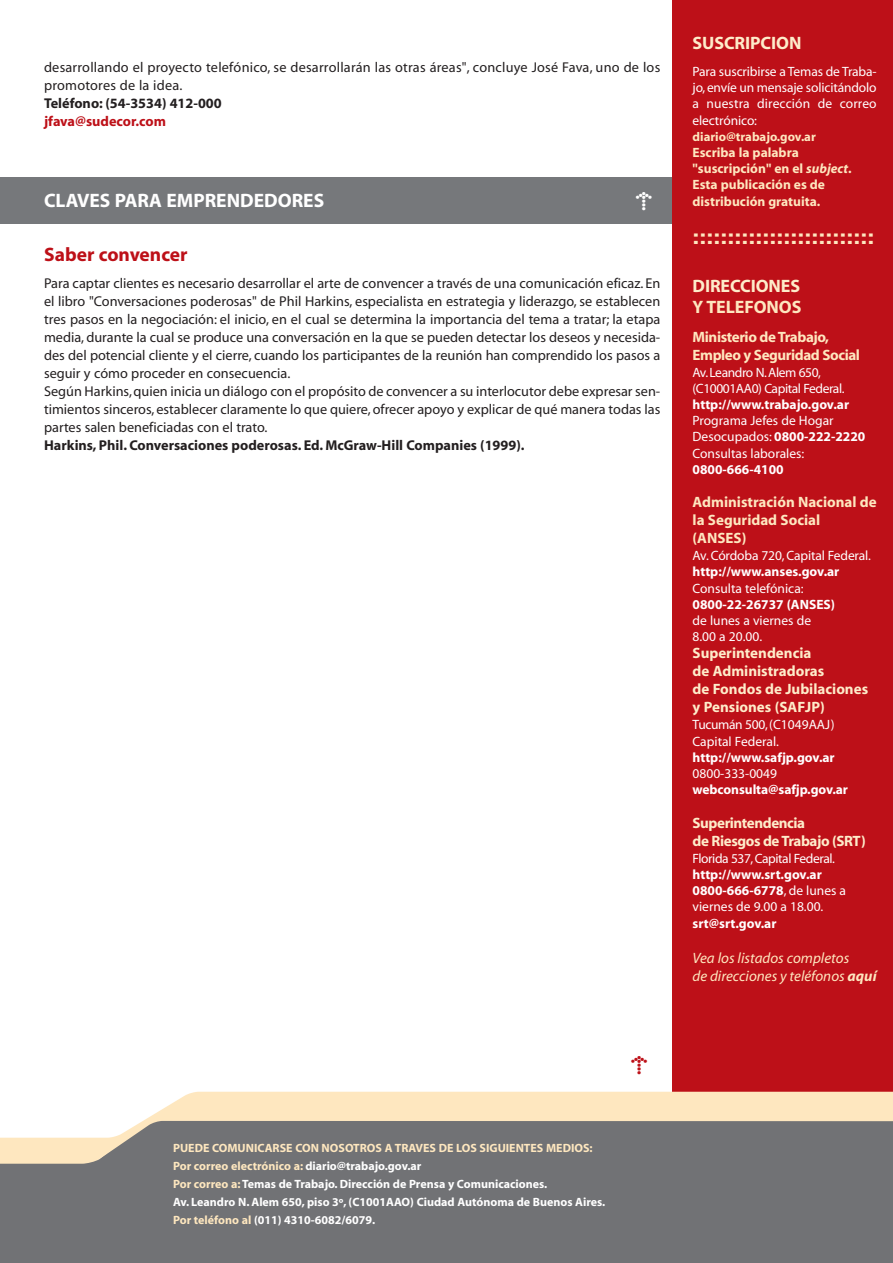
<style>
.page{position:relative;width:893px;height:1263px;background:#fff}
.page>*{position:absolute;margin:0;border:0;box-sizing:border-box;transform-origin:0 0}
.t1{font:900 21px "Univers";color:#fee7bf}
.t2{font:700 19.5px "Myriad";color:#fff}
.t3{font:700 19.5px "Myriad";color:#bd1018}
.t4{font:700 18px "Myriad";letter-spacing:-.005em;color:#feecca}
.t5{font:700 18px "Myriad";letter-spacing:-.005em;color:#fee7bf}
.t6{font:700 15px/18px "Myriad";color:#feecca}
.t7{font:italic 15px/18px "Myriad";color:#fee7bf}
.t8{font:700 15px/18px "Myriad";color:#fee7bf}
.t9{font:700 15px/18px "Myriad";letter-spacing:-.03em;color:#fee7bf}
.t10{font:700 15px/18px "Myriad";letter-spacing:-.03em;color:#feecca}
.t11{font:900 15px "Meta Plus";color:#bd1018}
.t12{font:900 15px "Meta Plus";color:#fff}
.t13{font:14.25px/18px "Myriad";color:#231f20}
.t14{font:700 14.25px "Myriad";color:#231f20}
.t15{font:700 14.25px "Myriad";color:#bd1018}
.t16{font:13.5px/16.2px "Myriad";letter-spacing:-.005em;color:#fff}
.t17{font:700 13.5px/16.2px "Myriad";color:#fff}
.t18{font:700 13.5px/16.2px "Myriad";color:#fee7bf}
.t19{font:13.5px/16.2px "Myriad";letter-spacing:-.03em;color:#fff}
.t20{font:700 12.75px "Myriad";color:#fee7bf}
.t21{font:700 12px/18px "Myriad";color:#fff}
.s1{color:#fee7bf}
.s2{font-style:italic}
.s3{font-weight:700}
.s4{font-weight:400}
</style>
<div class="page">
<div style="left:0;top:177px;width:672px;height:47px;background:#76787b"></div>
<div style="left:672px;top:0;width:220px;height:1263px;background:#bd1018"></div>
<div style="left:0;top:1164px;width:892px;height:99px;background:#717275"></div>
<svg style="left:0;top:1092px;width:892px;height:72px;background:#b5ada0"></svg>
<p class="t13" style="left:44px;top:59px;width:617px">desarrollando el proyecto telefónico, se desarrollarán las otras áreas", concluye José Fava, uno de los promotores de la idea.</p>
<p class="t14" style="left:44px;top:98px;width:179px">Teléfono: (54-3534) 412-000</p>
<p class="t15" style="left:44px;top:116px;width:123px">jfava@sudecor.com</p>
<p class="t12" style="left:637px;top:211px;width:21px;rotate:-90deg">&gt;</p>
<h2 class="t2" style="left:44px;top:193px;width:282px">CLAVES PARA EMPRENDEDORES</h2>
<h2 class="t3" style="left:44px;top:247px;width:145px">Saber convencer</h2>
<p class="t13" style="left:44px;top:275px;width:618px">Para captar clientes es necesario desarrollar el arte de convencer a través de una comunicación eficaz. En el libro "Conversaciones poderosas" de Phil Harkins, especialista en estrategia y liderazgo, se establecen tres pasos en la negociación: el inicio, en el cual se determina la importancia del tema a tratar; la etapa media, durante la cual se produce una conversación en la que se pueden detectar los deseos y necesida&shy;des del potencial cliente y el cierre, cuando los participantes de la reunión han comprendido los pasos a seguir y cómo proceder en consecuencia.<br>Según Harkins, quien inicia un diálogo con el propósito de convencer a su interlocutor debe expresar sen&shy;timientos sinceros, establecer claramente lo que quiere, ofrecer apoyo y explicar de qué manera todas las partes salen beneficiadas con el trato.</p>
<p class="t14" style="left:44px;top:440px;width:482px">Harkins, Phil. Conversaciones poderosas. Ed. McGraw-Hill Companies (1999).</p>
<p class="t11" style="left:632px;top:1075px;width:21px;rotate:-90deg">&gt;</p>
<p class="t21" style="left:173px;top:1140px;width:434px"><span class="s1">PUEDE COMUNICARSE CON NOSOTROS A TRAVES DE LOS SIGUIENTES MEDIOS:<br>Por correo electrónico a:</span> diario@trabajo.gov.ar<br><span class="s1">Por correo a:</span> Temas de Trabajo. Dirección de Prensa y Comunicaciones.<br>Av. Leandro N. Alem 650, piso 3º, (C1001AAO) Ciudad Autónoma de Buenos Aires.<br><span class="s1">Por teléfono al</span> (011) 4310-6082/6079.</p>
<p class="t4" style="left:692px;top:36px;width:110px">SUSCRIPCION</p>
<p class="t16" style="left:692px;top:65px;width:186px;text-align:justify">Para suscribirse a Temas de Traba&shy;jo, envíe un mensaje solicitándolo a nuestra dirección de correo electrónico:</p>
<p class="t20" style="left:692px;top:132px;width:125px">diario@trabajo.gov.ar</p>
<p class="t18" style="left:692px;top:146px;width:161px">Escriba la palabra "suscripción" en el <span class="s2">subject</span>.<br>Esta publicación es de distribución gratuita.</p>
<h1 class="t1" style="left:692px;top:228px;width:183px">::::::::::::::::::::::::::</h1>
<p class="t4" style="left:692px;top:279px;width:109px">DIRECCIONES</p>
<p class="t5" style="left:692px;top:300px;width:110px">Y TELEFONOS</p>
<p class="t9" style="left:692px;top:329px;width:169px">Ministerio de Trabajo,<br>Empleo y Seguridad Social</p>
<p class="t19" style="left:692px;top:365px;width:153px">Av.Leandro N.Alem 650, (C10001AA0) Capital Federal.</p>
<p class="t17" style="left:692px;top:397px;width:158px">http://www.trabajo.gov.ar</p>
<p class="t16" style="left:692px;top:414px;width:174px">Programa Jefes de Hogar<br>Desocupados: <span class="s3">0800-222-2220<br></span>Consultas laborales:</p>
<p class="t17" style="left:692px;top:462px;width:93px">0800-666-4100</p>
<p class="t8" style="left:692px;top:494px;width:186px">Administración Nacional de la Seguridad Social (ANSES)</p>
<p class="t16" style="left:692px;top:549px;width:180px">Av. Córdoba 720, Capital Federal.</p>
<p class="t17" style="left:692px;top:565px;width:148px">http://www.anses.gov.ar</p>
<p class="t16" style="left:692px;top:581px;width:113px">Consulta telefónica:</p>
<p class="t17" style="left:692px;top:597px;width:144px">0800-22-26737 (ANSES)</p>
<p class="t16" style="left:692px;top:613px;width:120px">de lunes a viernes de<br>8.00 a 20.00.</p>
<p class="t6" style="left:692px;top:646px;width:177px">Superintendencia<br>de Administradoras<br>de Fondos de Jubilaciones y Pensiones (SAFJP)</p>
<p class="t16" style="left:692px;top:718px;width:144px">Tucumán 500, (C1049AAJ)<br>Capital Federal.</p>
<p class="t17" style="left:692px;top:750px;width:144px">http://www.safjp.gov.ar</p>
<p class="t16" style="left:692px;top:766px;width:86px">0800-333-0049</p>
<p class="t17" style="left:692px;top:783px;width:157px">webconsulta@safjp.gov.ar</p>
<p class="t10" style="left:692px;top:815px;width:175px">Superintendencia<br>de Riesgos de Trabajo (SRT)</p>
<p class="t19" style="left:692px;top:851px;width:144px">Florida 537,Capital Federal.</p>
<p class="t17" style="left:692px;top:867px;width:155px">http://www.srt.gov.ar<br>0800-666-6778<span class="s4">, de lunes a viernes de 9.00 a 18.00.</span></p>
<p class="t17" style="left:692px;top:917px;width:85px">srt@srt.gov.ar</p>
<p class="t7" style="left:692px;top:950px;width:185px">Vea los listados completos<br>de direcciones y teléfonos <span class="s3">aquí</span></p>
</div>
